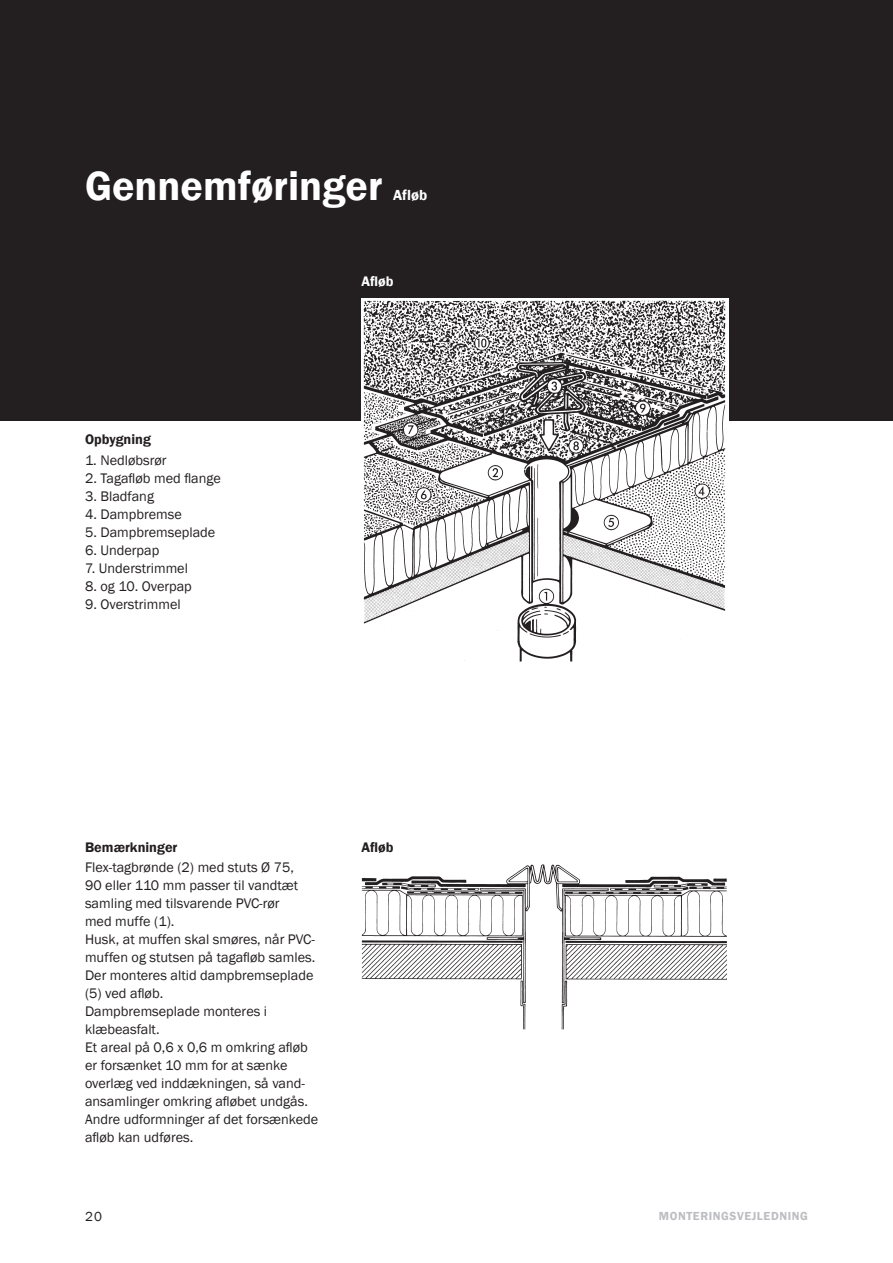
<style>
.page{position:relative;width:893px;height:1263px;background:#fff}
.page>*{position:absolute;margin:0;border:0;box-sizing:border-box;transform-origin:0 0}
.Overskrift{font:600 42px "Franklin Gothic";color:#fff}
.Overskrift-2{font:600 15px "Franklin Gothic";color:#fff}
.Brød{font:14.25px/18px "Franklin Gothic";color:#231f20}
.Rubrikker{font:600 14.25px "Franklin Gothic";color:#231f20}
.Rubrikker-2{font:600 14.25px "Franklin Gothic";color:#fff}
.t1{font:13.5px "Franklin Gothic";color:#231f20}
.t2{font:600 12px "Franklin Gothic";letter-spacing:.05em;color:#bcbdc0}
</style>
<div class="page">
<div style="left:0;top:0;width:893px;height:421px;background:#231f20"></div>
<img style="left:361px;top:298px;width:366px;height:364px">
<img style="left:361px;top:864px;width:366px;height:165px">
<p class="Overskrift" style="left:85px;top:160px;width:299px">Gennemføringer</p>
<p class="Overskrift-2" style="left:393px;top:185px;width:36px">Afløb</p>
<p class="Rubrikker" style="left:85px;top:430px;width:67px">Opbygning</p>
<p class="Brød" style="left:85px;top:451px;width:83px">1. Nedløbsrør</p>
<p class="Brød" style="left:85px;top:469px;width:137px">2. Tagafløb med flange</p>
<p class="Brød" style="left:85px;top:487px;width:70px">3. Bladfang</p>
<p class="Brød" style="left:85px;top:505px;width:98px">4. Dampbremse</p>
<p class="Brød" style="left:85px;top:523px;width:132px">5. Dampbremseplade</p>
<p class="Brød" style="left:85px;top:541px;width:76px">6. Underpap</p>
<p class="Brød" style="left:85px;top:559px;width:104px">7. Understrimmel</p>
<p class="Brød" style="left:85px;top:577px;width:108px">8. og 10. Overpap</p>
<p class="Brød" style="left:85px;top:595px;width:97px">9. Overstrimmel</p>
<p class="Rubrikker-2" style="left:361px;top:273px;width:34px">Afløb</p>
<p class="Rubrikker" style="left:85px;top:838px;width:94px">Bemærkninger</p>
<p class="Rubrikker" style="left:361px;top:838px;width:34px">Afløb</p>
<p class="Brød" style="left:85px;top:859px;width:215px">Flex-tagbrønde (2) med stuts Ø 75,<br>90 eller 110 mm passer til vandtæt samling med tilsvarende PVC-rør med muffe (1).</p>
<p class="Brød" style="left:85px;top:931px;width:232px">Husk, at muffen skal smøres, når PVC&shy;muffen og stutsen på tagafløb samles.</p>
<p class="Brød" style="left:85px;top:967px;width:230px">Der monteres altid dampbremseplade (5) ved afløb.</p>
<p class="Brød" style="left:85px;top:1003px;width:184px">Dampbremseplade monteres i klæbeasfalt.</p>
<p class="Brød" style="left:85px;top:1039px;width:224px">Et areal på 0,6 x 0,6 m omkring afløb er forsænket 10 mm for at sænke overlæg ved inddækningen, så vand&shy;ansamlinger omkring afløbet undgås.</p>
<p class="Brød" style="left:85px;top:1111px;width:235px">Andre udformninger af det forsænkede afløb kan udføres.</p>
<p class="t1" style="left:85px;top:1208px;width:19px">20</p>
<p class="t2" style="left:659px;top:1209px;width:150px">MONTERINGSVEJLEDNING</p>
</div>
